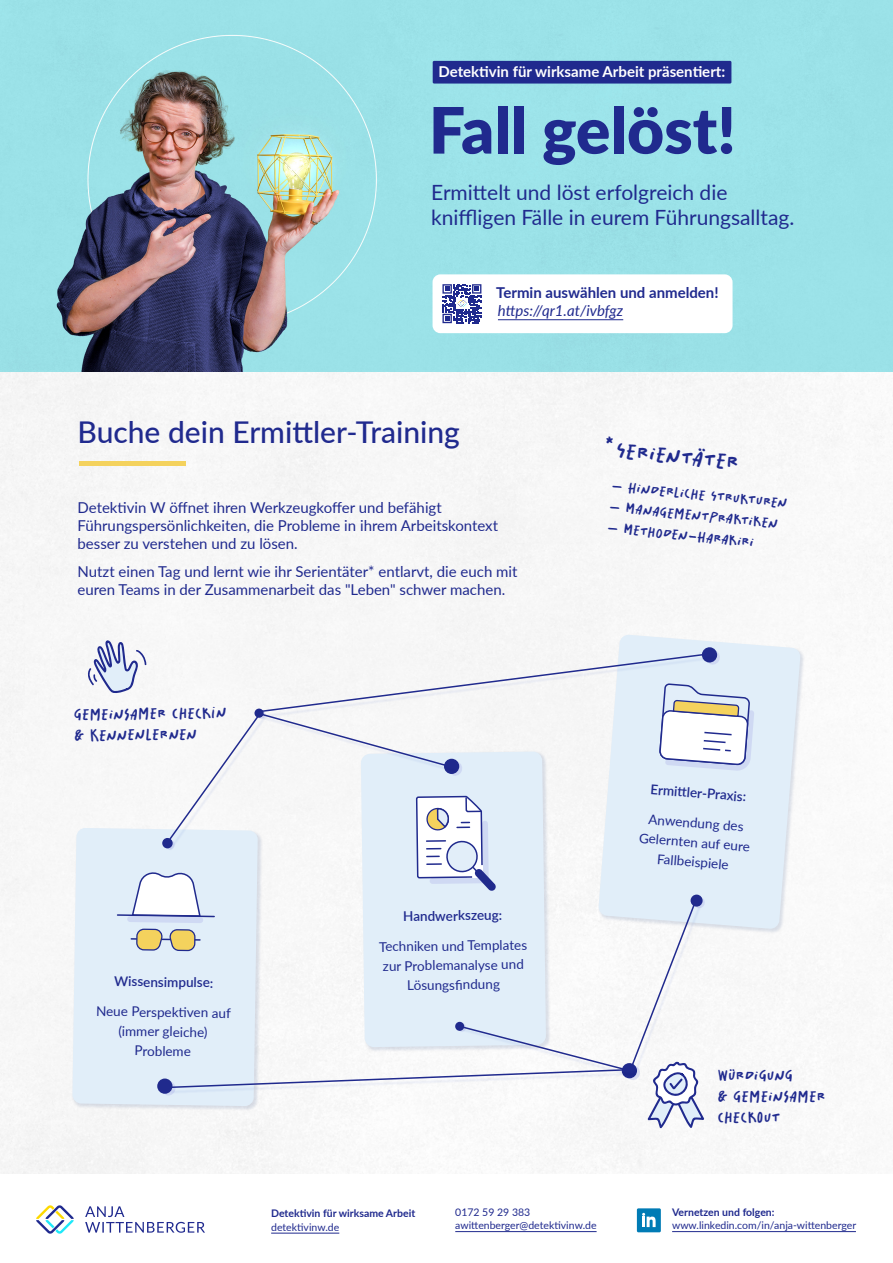
<style>
.page{position:relative;width:893px;height:1263px;background:#fff}
.page>*{position:absolute;margin:0;border:0;box-sizing:border-box;transform-origin:0 0}
.t1{font:900 63.9px "Lato";color:#202a8e}
.t2{font:500 30px "Lato";color:#202a8e}
.t3{font:22.5px "Salted";color:#202a8e}
.t4{font:21px/25.5px "Lato";color:#202a8e}
.t5{font:16.05px/20.9px "Salted";color:#202a8e}
.t6{font:15px/18px "Lato";color:#202a8e}
.t7{font:700 15px "Lato";color:#fff}
.t8{font:700 15px "Lato";color:#202a8e}
.t9{font:italic 15px "Lato";color:#202a8e}
.t10{font:14.7px "Salted";color:#202a8e}
.t11{font:13.5px/19.5px "Lato";color:#202a8e;text-align:center}
.t12{font:600 13.5px "Lato";color:#202a8e}
.t13{font:10.5px/13.5px "Lato";color:#202a8e}
.t14{font:700 10.5px "Lato";color:#202a8e}
</style>
<div class="page">
<img style="left:0;top:371px;width:893px;height:803px">
<img style="left:0;top:0;width:893px;height:371px">
<hr style="left:271px;top:1233px;width:68px;height:1px;background:#202a8e">
<hr style="left:455px;top:1231px;width:142px;height:1px;background:#202a8e">
<hr style="left:672px;top:1231px;width:184px;height:1px;background:#202a8e">
<svg style="left:72px;top:828px;width:16px;height:278px;background:#e4eff8"></svg>
<img style="left:754px;top:633px;width:53px;height:302px">
<svg style="left:754px;top:634px;width:47px;height:295px;fill:#e1eef9"></svg>
<div style="left:637px;top:1208px;width:24px;height:24px;background:#007bb5"></div>
<svg style="left:642px;top:1213px;width:14px;height:14px"></svg>
<svg style="left:85px;top:1206px;width:120px;height:27px"></svg>
<svg style="left:36px;top:1205px;width:38px;height:29px"></svg>
<svg style="left:88px;top:577px;width:666px;height:551px"></svg>
<hr style="left:79px;top:461px;width:107px;height:4px;background:#f4d25d">
<div style="left:433px;top:274px;width:299px;height:59px;background:#fff;border-radius:8px"></div>
<svg style="left:442px;top:284px;width:39px;height:39px"></svg>
<div style="left:433px;top:61px;width:298px;height:23px;background:#202a8e"></div>
<hr style="left:498px;top:319px;width:125px;height:1px;background:#202a8e">
<p class="t7" style="left:438px;top:61px;width:288px">Detektivin für wirksame Arbeit präsentiert:</p>
<h1 class="t1" style="left:429px;top:82px;width:308px">Fall gelöst!</h1>
<h3 class="t4" style="left:431px;top:178px;width:365px">Ermittelt und löst erfolgreich die kniffligen Fälle in eurem Führungsalltag.</h3>
<p class="t8" style="left:496px;top:281px;width:224px">Termin auswählen und anmelden!</p>
<p class="t9" style="left:498px;top:300px;width:127px">https://qr1.at/ivbfgz</p>
<h2 class="t2" style="left:78px;top:410px;width:384px">Buche dein Ermittler-Training</h2>
<p class="t6" style="left:78px;top:497px;width:422px">Detektivin W öffnet ihren Werkzeugkoffer und befähigt<br>Führungspersönlichkeiten, die Probleme in ihrem Arbeitskontext besser zu verstehen und zu lösen.</p>
<p class="t6" style="left:78px;top:562px;width:441px">Nutzt einen Tag und lernt wie ihr Serientäter* entlarvt, die euch mit euren Teams in der Zusammenarbeit das "Leben" schwer machen.</p>
<p class="t5" style="left:73px;top:705px;width:155px;rotate:-1deg">GEMEINSAMER CHECKIN &amp; KENNENLERNEN</p>
<p class="t12" style="left:114px;top:971px;width:101px;rotate:1deg">Wissensimpulse:</p>
<p class="t11" style="left:96px;top:1000px;width:136px;rotate:1deg">Neue Perspekti ven auf (immer gleiche)<br>Probleme</p>
<p class="t12" style="left:403px;top:907px;width:101px;rotate:-1deg">Handwerkszeug:</p>
<p class="t11" style="left:379px;top:936px;width:150px;rotate:-1deg">Techniken und Templates zur Problemanalyse und<br>Lösungsfi ndung</p>
<h3 class="t3" style="left:606px;top:434px;width:137px;rotate:6deg">* SERIENTÄTER</h3>
<p class="t10" style="left:613px;top:476px;width:178px;rotate:6deg">– HINDERLICHE STRUKTUREN</p>
<p class="t10" style="left:610px;top:497px;width:171px;rotate:6deg">– MANAGEMENTPRAKTIKEN</p>
<p class="t10" style="left:608px;top:518px;width:149px;rotate:6deg">– METHODEN-HARAKIRI</p>
<p class="t12" style="left:651px;top:779px;width:98px;rotate:5deg">Ermittler-Praxis:</p>
<p class="t11" style="left:642px;top:808px;width:113px;rotate:5deg">Anwendung des<br>Gelernten auf eure<br>Fallbeispiele</p>
<p class="t5" style="left:717px;top:1065px;width:110px">WÜRDIGUNG<br>&amp; GEMEINSAMER<br>CHECKOUT</p>
<p class="t14" style="left:271px;top:1205px;width:146px">Detektivin für wirksame Arbeit</p>
<p class="t13" style="left:271px;top:1220px;width:70px">detektivinw.de</p>
<p class="t13" style="left:455px;top:1204px;width:143px">0172 59 29 383 awittenberger@detektivinw.de</p>
<p class="t14" style="left:672px;top:1204px;width:104px">Vernetzen und folgen:</p>
<p class="t13" style="left:672px;top:1218px;width:186px">www.linkedin.com/in/anja-wittenberger</p>
</div>
